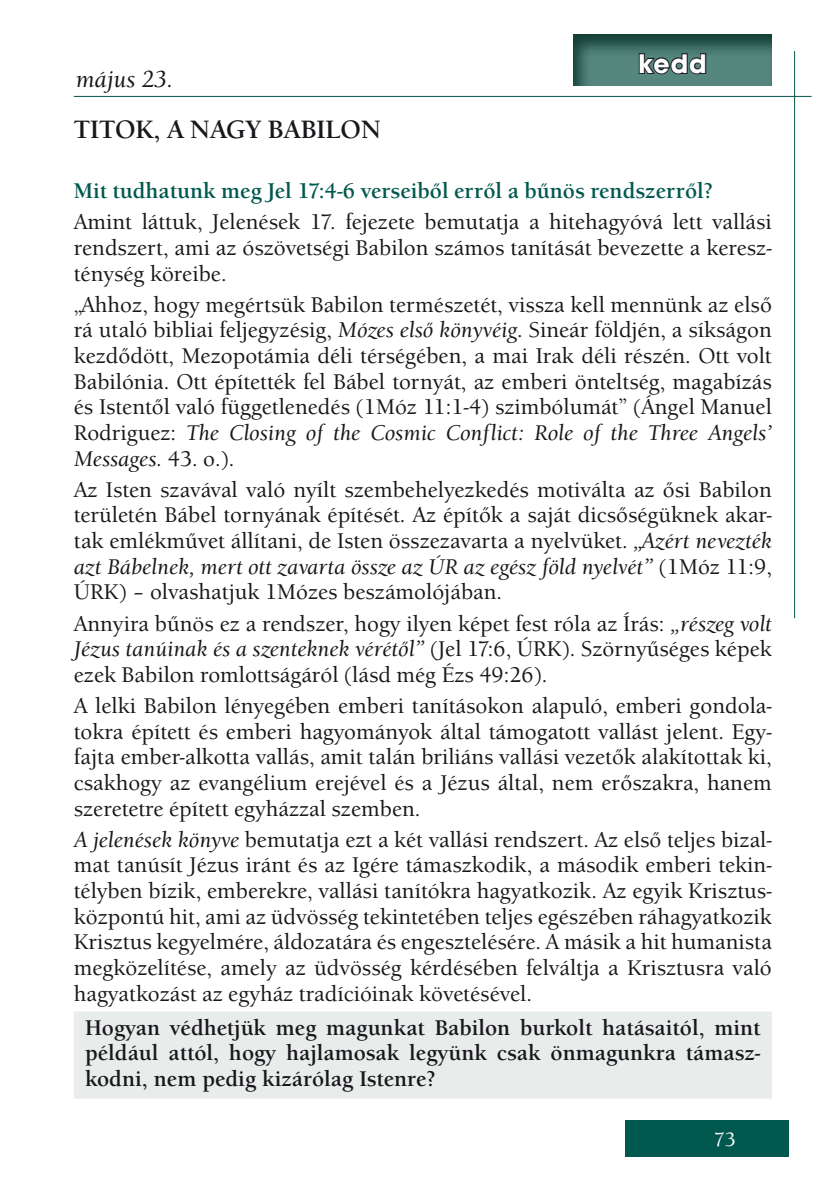
<style>
.page{position:relative;width:840px;height:1191px;background:#fff}
.page>*{position:absolute;margin:0;border:0;box-sizing:border-box;transform-origin:0 0}
.t1{font:700 28px "Avant Gar Got Itc TEE";color:#fff}
.t2{font:700 26px "Berkeley Old Sty Itc TEE";color:#1a171c}
.t3{font:italic 500 24px "Berkeley Old Sty Itc TEE";color:#1a171c}
.t4{font:500 22px/25.6px "Berkeley Old Sty Itc TEE";color:#1a171c;text-align:justify}
.t5{font:700 22px/25.6px "Berkeley Old Sty Itc TEE";color:#1a171c;text-align:justify}
.t6{font:700 22px "Berkeley Old Sty Itc TEE";color:#00584e}
.t7{font:500 20px "Berkeley Old Sty Itc TEE";color:#fff}
.s1{font-style:italic}
</style>
<div class="page">
<div style="left:624px;top:1120px;width:164px;height:37px;background:#00584e"></div>
<hr style="left:74px;top:96px;width:737px;height:1px;background:#00584e">
<hr style="left:793px;top:51px;width:1px;height:567px;background:#00584e">
<svg style="left:573px;top:34px;width:199px;height:52px;background:#417168"></svg>
<svg style="left:637px;top:52px;width:70px;height:24px;background:#3b5755"></svg>
<div style="left:74px;top:1011px;width:697px;height:87px;background:#e8edec"></div>
<p class="t3" style="left:76px;top:65px;width:99px">május 23.</p>
<p class="t1" style="left:638px;top:46px;width:70px">kedd</p>
<p class="t2" style="left:74px;top:115px;width:308px">TITOK, A NAGY BABILON</p>
<p class="t6" style="left:74px;top:178px;width:640px">Mit tudhatunk meg Jel 17:4-6 verseiből erről a bűnös rendszerről?</p>
<p class="t4" style="left:74px;top:209px;width:699px">Amint láttuk, Jelenések 17. fejezete bemutatja a hitehagyóvá lett vallási rendszert, ami az ószövetségi Babilon számos tanítását bevezette a keresz&shy;ténység köreibe.</p>
<p class="t4" style="left:74px;top:292px;width:699px">„Ahhoz, hogy megértsük Babilon természetét, vissza kell mennünk az első rá utaló bibliai feljegyzésig, <span class="s1">Mózes első könyvéig</span>. Sineár földjén, a síkságon kezdődött, Mezopotámia déli térségében, a mai Irak déli részén. Ott volt Babilónia. Ott építették fel Bábel tornyát, az emberi önteltség, magabízás és Istentől való függetlenedés (1Móz 11:1-4) szimbólumát” (Ángel Manuel Rodriguez: <span class="s1">The Closing of the Cosmic Conflict: Role of the Three Angels’ Messages.</span> 43. o.).</p>
<p class="t4" style="left:74px;top:477px;width:699px">Az Isten szavával való nyílt szembehelyezkedés motiválta az ősi Babilon területén Bábel tornyának építését. Az építők a saját dicsőségüknek akar&shy;tak emlékművet állítani, de Isten összezavarta a nyelvüket. <span class="s1">„Azért nevezték azt Bábelnek, mert ott zavarta össze az ÚR az egész föld nyelvét”</span> (1Móz 11:9, ÚRK) – olvashatjuk 1Mózes beszámolójában.</p>
<p class="t4" style="left:74px;top:610px;width:699px">Annyira bűnös ez a rendszer, hogy ilyen képet fest róla az Írás: <span class="s1">„részeg volt Jézus tanúinak és a szenteknek vérétől”</span> (Jel 17:6, ÚRK). Szörnyűséges képek ezek Babilon romlottságáról (lásd még Ézs 49:26).</p>
<p class="t4" style="left:74px;top:693px;width:699px">A lelki Babilon lényegében emberi tanításokon alapuló, emberi gondola&shy;tokra épített és emberi hagyományok által támogatott vallást jelent. Egy&shy;fajta ember-alkotta vallás, amit talán briliáns vallási vezetők alakítottak ki, csakhogy az evangélium erejével és a Jézus által, nem erőszakra, hanem szeretetre épített egyházzal szemben.</p>
<p class="t4" style="left:74px;top:827px;width:699px"><span class="s1">A jelenések könyve</span> bemutatja ezt a két vallási rendszert. Az első teljes bizal&shy;mat tanúsít Jézus iránt és az Igére támaszkodik, a második emberi tekin&shy;télyben bízik, emberekre, vallási tanítókra hagyatkozik. Az egyik Krisztus&shy;központú hit, ami az üdvösség tekintetében teljes egészében ráhagyatkozik Krisztus kegyelmére, áldozatára és engesztelésére. A másik a hit humanista megközelítése, amely az üdvösség kérdésében felváltja a Krisztusra való hagyatkozást az egyház tradícióinak követésével.</p>
<p class="t5" style="left:85px;top:1014px;width:676px">Hogyan védhetjük meg magunkat Babilon burkolt hatásaitól, mint például attól, hogy hajlamosak legyünk csak önmagunkra támasz&shy;kodni, nem pedig kizárólag Istenre?</p>
<p class="t7" style="left:713px;top:1128px;width:24px">73</p>
</div>
